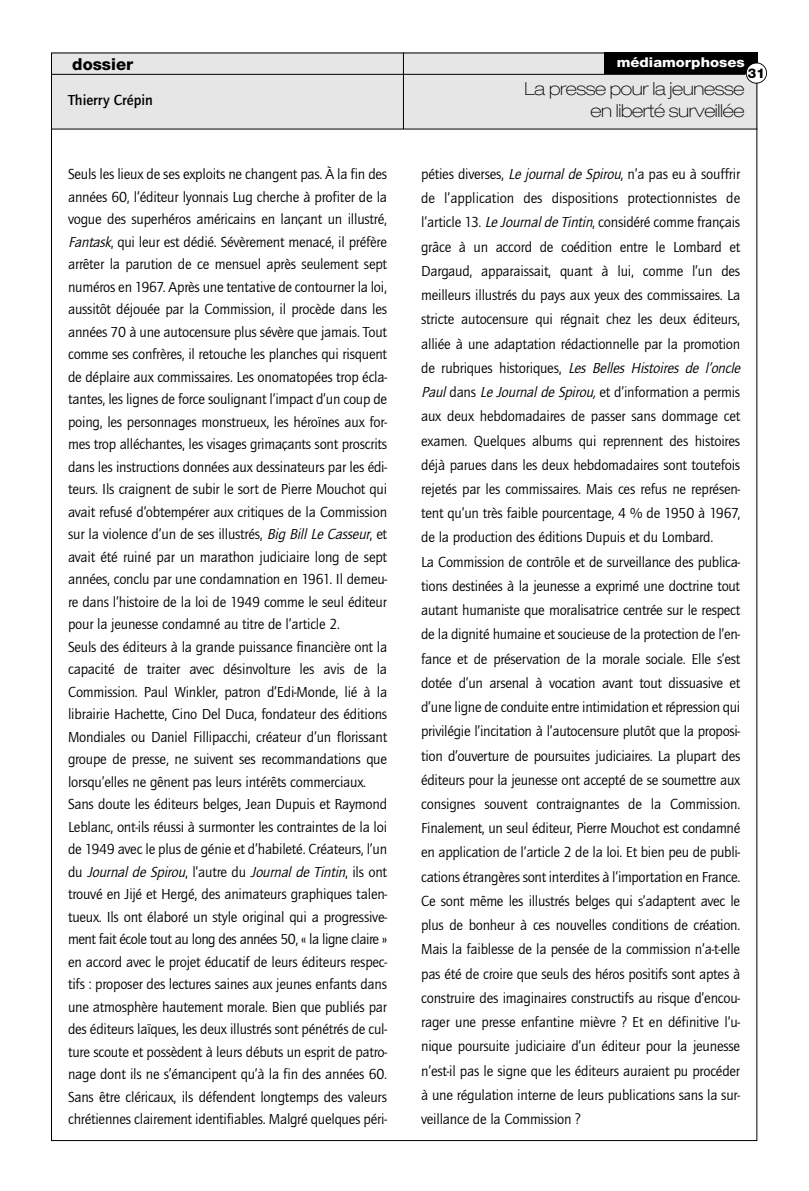
<style>
.page{position:relative;width:809px;height:1191px;background:#fff}
.page>*{position:absolute;margin:0;border:0;box-sizing:border-box;transform-origin:0 0}
.t1{font:100 expanded 18px/21.6px "Helvetica Neue";letter-spacing:-.02em;color:#000;text-align:right}
.t2{font:800 16.5px "Helvetica Neue";color:#000}
.t3{font:15px/22.5px "Quay Itc T";letter-spacing:-.015em;color:#000}
.t4{font:700 15px "Quay Itc T";color:#000}
.t5{font:800 13.5px "Helvetica Neue";color:#fff;scale:1.1 1}
.t6{font:800 13.5px "Helvetica Neue";color:#000}
.s1{font-style:italic}
</style>
<div class="page">
<div style="left:51px;top:53px;width:706px;height:76px;background:#e6e6e6"></div>
<hr style="left:51px;top:74px;width:694px;height:1px;background:#000">
<div style="left:604px;top:53px;width:153px;height:21px;background:#000"></div>
<svg style="left:745px;top:62px;width:22px;height:22px"></svg>
<hr style="left:51px;top:129px;width:706px;height:1px;background:#000">
<hr style="left:403px;top:53px;width:1px;height:76px;background:#000">
<p class="t2" style="left:72px;top:58px;width:62px">dossier</p>
<p class="t5" style="left:616px;top:57px;width:118px">médiamorphoses</p>
<p class="t6" style="left:747px;top:68px;width:19px">31</p>
<p class="t4" style="left:68px;top:94px;width:86px">Thierry Crépin</p>
<p class="t1" style="left:524px;top:80px;width:221px">La presse pour la jeunesse en liberté surveillée</p>
<p class="t3" style="left:68px;top:164px;width:321px">Seuls les lieux de ses exploits ne changent pas. À la fin des années 60, l’éditeur lyonnais Lug cherche à profiter de la vogue des superhéros américains en lançant un illustré, <span class="s1">Fantask</span>, qui leur est dédié. Sévèrement menacé, il préfère arrêter la parution de ce mensuel après seulement sept numéros en 1967. Après une tentative de contourner la loi, aussitôt déjouée par la Commission, il procède dans les années 70 à une autocensure plus sévère que jamais. Tout comme ses confrères, il retouche les planches qui risquent de déplaire aux commissaires. Les onomatopées trop écla&shy;tantes, les lignes de force soulignant l’impact d’un coup de poing, les personnages monstrueux, les héroïnes aux for&shy;mes trop alléchantes, les visages grimaçants sont proscrits dans les instructions données aux dessinateurs par les édi&shy;teurs. Ils craignent de subir le sort de Pierre Mouchot qui avait refusé d’obtempérer aux critiques de la Commission sur la violence d’un de ses illustrés, <span class="s1">Big Bill Le Casseur</span>, et avait été ruiné par un marathon judiciaire long de sept années, conclu par une condamnation en 1961. Il demeu&shy;re dans l’histoire de la loi de 1949 comme le seul éditeur pour la jeunesse condamné au titre de l’article 2.<br>Seuls des éditeurs à la grande puissance financière ont la capacité de traiter avec désinvolture les avis de la Commission. Paul Winkler, patron d’Edi-Monde, lié à la librairie Hachette, Cino Del Duca, fondateur des éditions Mondiales ou Daniel Fillipacchi, créateur d’un florissant groupe de presse, ne suivent ses recommandations que lorsqu’elles ne gênent pas leurs intérêts commerciaux.<br>Sans doute les éditeurs belges, Jean Dupuis et Raymond Leblanc, ont-ils réussi à surmonter les contraintes de la loi de 1949 avec le plus de génie et d’habileté. Créateurs, l’un d u <span class="s1">Journal de Spirou</span>, l ’ a u t r e d u <span class="s1">Journal de Tintin</span>, i l s o n t trouvé en Jijé et Hergé, des animateurs graphiques talen&shy;tueux. Ils ont élaboré un style original qui a progressive&shy;ment fait école tout au long des années 50, « la ligne claire » en accord avec le projet éducatif de leurs éditeurs respec&shy;tifs : proposer des lectures saines aux jeunes enfants dans une atmosphère hautement morale. Bien que publiés par des éditeurs laïques, les deux illustrés sont pénétrés de cul&shy;ture scoute et possèdent à leurs débuts un esprit de patro&shy;nage dont ils ne s’émancipent qu’à la fin des années 60.<br>Sans être cléricaux, ils défendent longtemps des valeurs chrétiennes clairement identifiables. Malgré quelques péri-</p>
<p class="t3" style="left:421px;top:163px;width:323px;line-height:24.3px">péties diverses, <span class="s1">Lejournal de Spirou</span>, n’a pas eu à souffrir de l’application des dispositions protectionnistes de l’article 13. <span class="s1">Le Journalde Tintin</span>, considéré comme français grâce à un accord de coédition entre le Lombard et Dargaud, apparaissait, quant à lui, comme l’un des meilleurs illustrés du pays aux yeux des commissaires. La stricte autocensure qui régnait chez les deux éditeurs, alliée à une adaptation rédactionnelle par la promotion de rubriques historiques, <span class="s1">Les Belles Histoires de l’oncle Paul</span>dans <span class="s1">Le Journalde Spirou,</span>et d’information a permis aux deux hebdomadaires de passer sans dommage cet examen. Quelques albums qui reprennent des histoires déjà parues dans les deux hebdomadaires sont toutefois rejetés par les commissaires. Mais ces refus ne représen&shy;tent qu’un très faible pourcentage, 4 % de 1950 à 1967, de la production des éditions Dupuis et du Lombard.<br>La Commission de contrôle et de surveillance des publica&shy;tions destinées à la jeunesse a exprimé une doctrine tout autant humaniste que moralisatrice centrée sur le respect de la dignité humaine et soucieuse de la protection de l’en&shy;fance et de préservation de la morale sociale. Elle s’est dotée d’un arsenal à vocation avant tout dissuasive et d’une ligne de conduite entre intimidation et répression qui privilégie l’incitation à l’autocensure plutôt que la proposi&shy;tion d’ouverture de poursuites judiciaires. La plupart des éditeurs pour la jeunesse ont accepté de se soumettre aux consignes souvent contraignantes de la Commission.<br>Finalement, un seul éditeur, Pierre Mouchot est condamné en application de l’article 2 de la loi. Et bien peu de publi&shy;cations étrangères sont interdites à l’importation en France.<br>Ce sont même les illustrés belges qui s’adaptent avec le plus de bonheur à ces nouvelles conditions de création.<br>Mais la faiblesse de la pensée de la commission n’a-t-elle pas été de croire que seuls des héros positifs sont aptes à construire des imaginaires constructifs au risque d’encou&shy;rager une presse enfantine mièvre ? Et en définitive l’u&shy;nique poursuite judiciaire d’un éditeur pour la jeunesse n’est-il pas le signe que les éditeurs auraient pu procéder à une régulation interne de leurs publications sans la sur&shy;veillance de la Commission ?</p>
</div>
